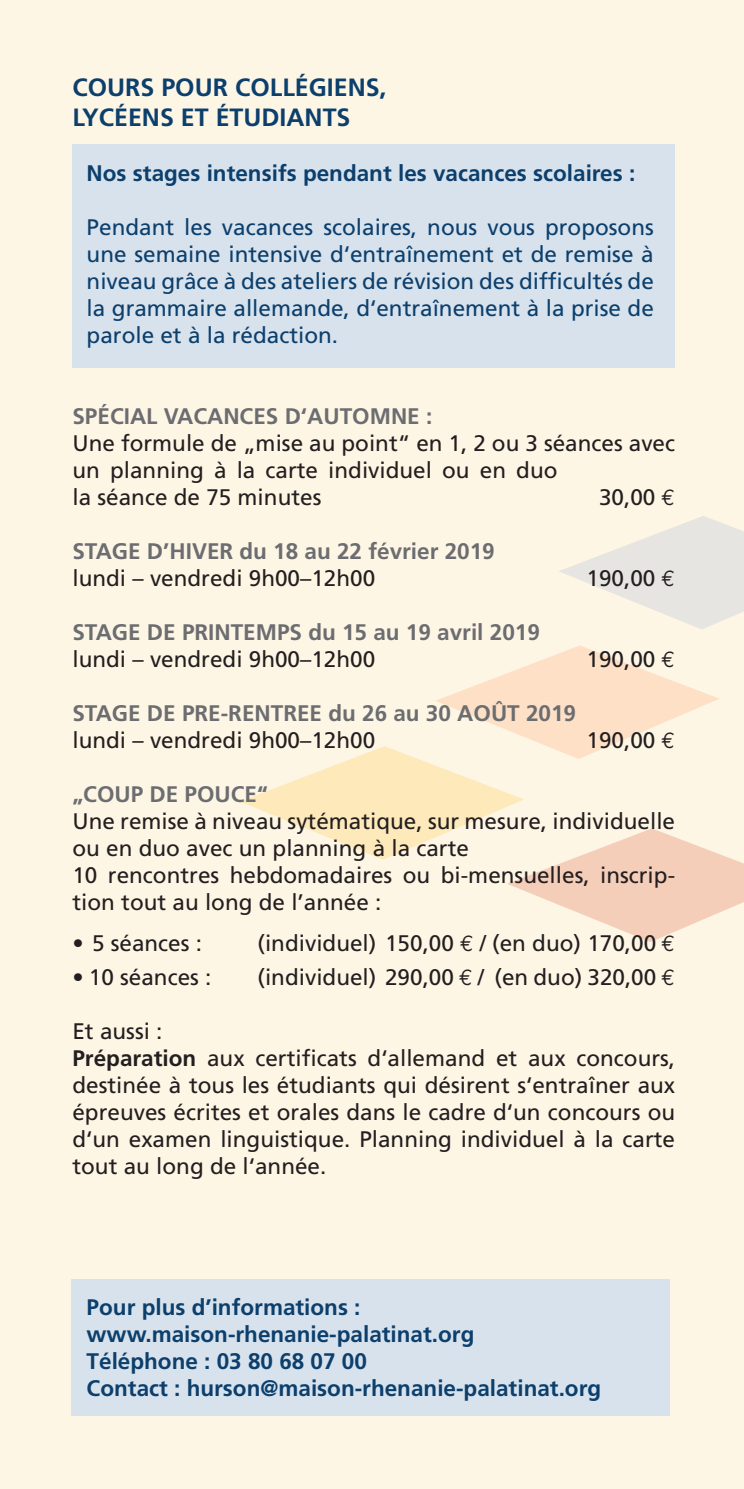
<style>
.page{position:relative;width:744px;height:1489px;background:#fff}
.page>*{position:absolute;margin:0;border:0;box-sizing:border-box;transform-origin:0 0}
.t1{font:700 25px/30px "Frutiger";color:#0c3f6c}
.t2{font:22.5px/27px "Frutiger";color:#231f20}
.t3{font:22.5px/27px "Frutiger";color:#0c3f6c;text-align:justify}
.t4{font:700 22.5px/27px "Frutiger";color:#0c3f6c}
.t5{font:700 22.5px "Frutiger";color:#6c6d70}
.s1{font-family:"Euro Mono"}
.s2{font-weight:700}
</style>
<div class="page">
<div style="left:0;top:0;width:744px;height:1488px;background:#fef6e5"></div>
<svg style="left:240px;top:645px;width:504px;height:297px"></svg>
<svg style="left:559px;top:516px;width:185px;height:113px"></svg>
<div style="left:71px;top:1278px;width:598px;height:137px;background:#d7e2ed"></div>
<div style="left:72px;top:144px;width:603px;height:224px;background:#d7e2ed"></div>
<p class="t1" style="left:72px;top:73px;width:315px">COURS POUR COLLÉGIENS,<br>LYCÉENS ET ÉTUDIANTS</p>
<p class="t4" style="left:87px;top:159px;width:550px">Nos stages intensifs pendant les vacances scolaires :</p>
<p class="t3" style="left:87px;top:213px;width:568px">Pendant les vacances scolaires, nous vous proposons une semaine intensive d‘entraînement et de remise à niveau grâce à des ateliers de révision des difficultés de la grammaire allemande, d‘entraînement à la prise de parole et à la rédaction.</p>
<p class="t5" style="left:72px;top:402px;width:361px">SPÉCIAL VACANCES D‘AUTOMNE :</p>
<p class="t2" style="left:72px;top:429px;width:604px">Une formule de „mise au point“ en 1, 2 ou 3 séances avec un planning à la carte individuel ou en duo<br>la séance de 75 minutes</p>
<p class="t2" style="left:599px;top:483px;width:78px">30,00 <span class="s1">€</span></p>
<p class="t5" style="left:72px;top:537px;width:424px">STAGE D’HIVER du 18 au 22 février 2019</p>
<p class="t2" style="left:72px;top:564px;width:304px">lundi – vendredi 9h00–12h00</p>
<p class="t2" style="left:586px;top:564px;width:90px">190,00 <span class="s1">€</span></p>
<p class="t5" style="left:72px;top:618px;width:469px">STAGE DE PRINTEMPS du 15 au 19 avril 2019</p>
<p class="t2" style="left:72px;top:645px;width:304px">lundi – vendredi 9h00–12h00</p>
<p class="t2" style="left:586px;top:645px;width:90px">190,00 <span class="s1">€</span></p>
<p class="t5" style="left:72px;top:699px;width:505px">STAGE DE PRE-RENTREE du 26 au 30 AOÛT 2019</p>
<p class="t2" style="left:72px;top:726px;width:304px">lundi – vendredi 9h00–12h00</p>
<p class="t2" style="left:586px;top:726px;width:90px">190,00 <span class="s1">€</span></p>
<p class="t5" style="left:72px;top:780px;width:197px">„COUP DE POUCE“</p>
<p class="t2" style="left:72px;top:807px;width:604px">Une remise à niveau sytématique, sur mesure, individuelle ou en duo avec un planning à la carte<br>10 rencontres hebdomadaires ou bi-mensuelles, inscrip&shy;tion tout au long de l’année :</p>
<p class="t2" style="left:72px;top:929px;width:131px">• 5 séances :</p>
<p class="t2" style="left:257px;top:929px;width:419px">(individuel) 150,00 <span class="s1">€</span> / (en duo) 170,00 <span class="s1">€</span></p>
<p class="t2" style="left:72px;top:963px;width:140px">• 10 séances :</p>
<p class="t2" style="left:257px;top:963px;width:419px">(individuel) 290,00 <span class="s1">€</span> / (en duo) 320,00 <span class="s1">€</span></p>
<p class="t2" style="left:72px;top:1017px;width:604px">Et aussi :<br><span class="s2">Préparation</span> aux certificats d‘allemand et aux concours, destinée à tous les étudiants qui désirent s‘entraîner aux épreuves écrites et orales dans le cadre d‘un concours ou d‘un examen linguistique. Planning individuel à la carte tout au long de l‘année.</p>
<p class="t4" style="left:87px;top:1293px;width:516px">Pour plus d’informations : www.maison-rhenanie-palatinat.org<br>Téléphone : 03 80 68 07 00<br>Contact : hurson@maison-rhenanie-palatinat.org</p>
</div>
